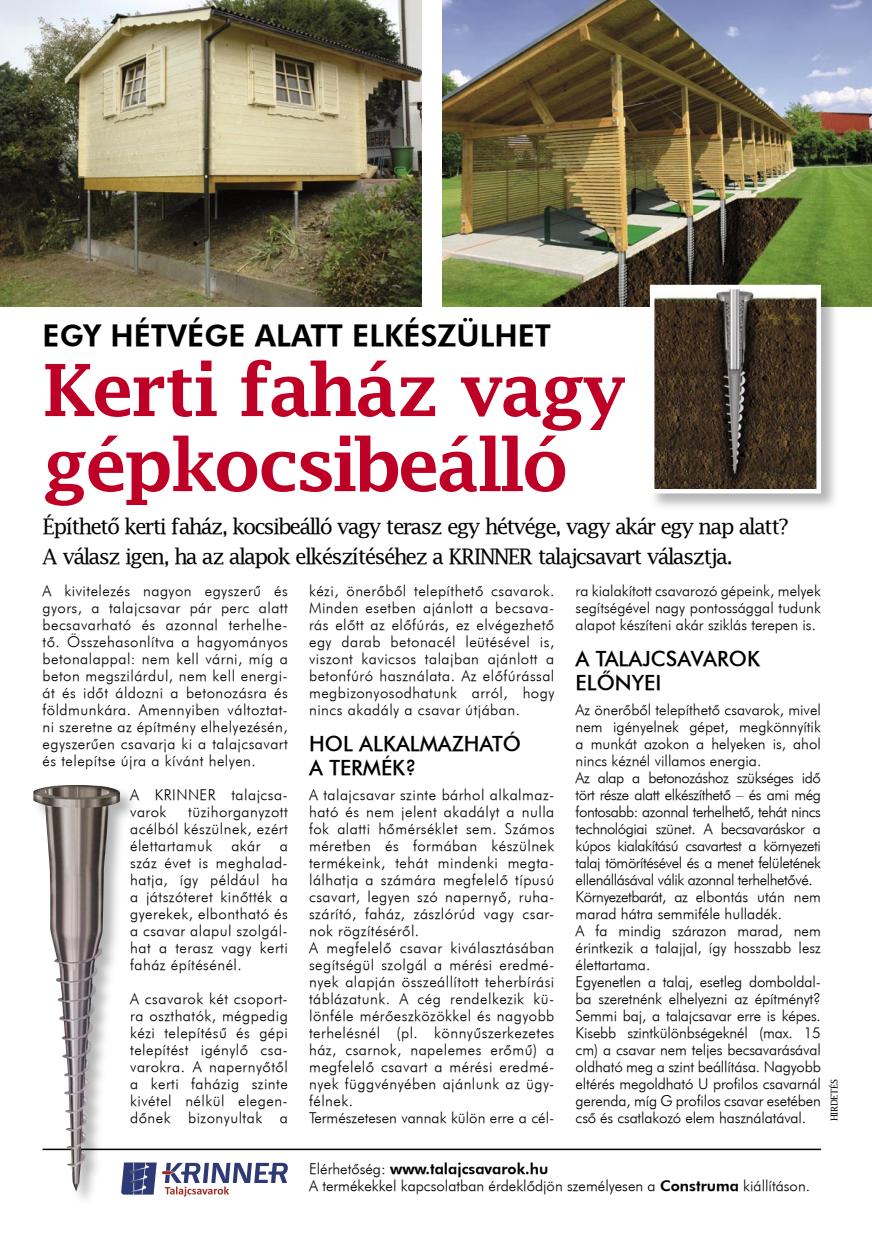
<style>
.page{position:relative;width:872px;height:1255px;background:#fff}
.page>*{position:absolute;margin:0;border:0;box-sizing:border-box;transform-origin:0 0}
.cim{font:700 72px/75px "Lucida Fax Dm PFL";color:#be0027}
.felcim{font:30px "Futura Hv PFL";color:#000}
.bevezeto{font:21px/30px "Lucida Fax PFL";letter-spacing:-.02em;color:#000}
.alcim{font:21px/24px "Futura Md PFL";color:#000}
.t1{font:15px/17px "Futura Lt PFL";color:#000;text-align:justify}
.t2{font:15px "Futura Hv PFL";color:#000}
.t3{font:15px/17px "Futura Lt PFL";letter-spacing:.03em;color:#000}
.szerzo{font:9px "Lucida Fax PFL";color:#000}
.s1{font-family:"Futura Lt PFL"}
.s2{font-family:"Futura Hv PFL"}
</style>
<div class="page">
<hr style="left:43px;top:1148px;width:778px;height:2px;background:#000">
<img style="left:442px;top:0;width:430px;height:306px">
<div style="left:647px;top:282px;width:193px;height:232px;background:#000;opacity:.3"></div>
<svg style="left:647px;top:282px;width:176px;height:213px;background:#5e5448"></svg>
<div style="left:31px;top:781px;width:109px;height:427px;background:#fff"></div>
<img style="left:33px;top:785px;width:87px;height:406px">
<img style="left:0;top:0;width:421px;height:306px">
<svg style="left:121px;top:1162px;width:167px;height:34px"></svg>
<p class="felcim" style="left:43px;top:315px;width:510px">EGY HÉTVÉGE ALATT ELKÉSZÜLHET</p>
<p class="cim" style="left:43px;top:352px;width:582px">Kerti faház vagy gépkocsibeálló</p>
<p class="bevezeto" style="left:43px;top:511px;width:746px">Építhető kerti faház, kocsibeálló vagy terasz egy hétvége, vagy akár egy nap alatt?<br>A válasz igen, ha az alapok elkészítéséhez a KRINNER talajcsavart választja.</p>
<p class="t1" style="left:43px;top:581px;width:247px">A kivitelezés nagyon egyszerű és gyors, a talajcsavar pár perc alatt becsavarható és azonnal terhelhe&shy;tő. Összehasonlítva a hagyományos betonalappal: nem kell várni, míg a beton megszilárdul, nem kell energi&shy;át és időt áldozni a betonozásra és földmunkára. Amennyiben változtat&shy;ni szeretne az építmény elhelyezésén, egyszerűen csavarja ki a talajcsavart és telepítse újra a kívánt helyen.</p>
<p class="t3" style="left:130px;top:785px;width:159px">A KRINNER talajcsa&shy;varok</p>
<p class="t1" style="left:130px;top:802px;width:159px;text-indent:58px">tüzihorganyzott acélból készülnek, ezért élettartamuk</p>
<p class="t1" style="left:231px;top:836px;width:31px">akár</p>
<p class="t1" style="left:130px;top:836px;width:159px;text-indent:149px">a száz évet is meghalad&shy;hatja, így például ha a játszóteret kinőtték a gyerekek, elbontható és a csavar alapul szolgál&shy;hat a terasz vagy kerti faház építésénél.</p>
<p class="t1" style="left:130px;top:990px;width:159px">A csavarok két csoport&shy;ra oszthatók, mégpedig kézi telepítésű és gépi telepítést igénylő csa&shy;varokra. A napernyőtől a kerti faházig szinte kivétel nélkül elegen&shy;dőnek bizonyultak a</p>
<p class="t1" style="left:309px;top:581px;width:247px">kézi, önerőből telepíthető csavarok.<br>Minden esetben ajánlott a becsava&shy;rás előtt az előfúrás, ez elvégezhető egy darab betonacél leütésével is, viszont kavicsos talajban ajánlott a betonfúró használata. Az előfúrással megbizonyosodhatunk arról, hogy nincs akadály a csavar útjában.</p>
<p class="alcim" style="left:309px;top:731px;width:213px">HOL ALKALMAZHATÓ<br>A TERMÉK?</p>
<p class="t1" style="left:309px;top:785px;width:247px">A talajcsavar szinte bárhol alkalmaz&shy;ható és nem jelent akadályt a nulla fok alatti hőmérséklet sem. Számos méretben és formában készülnek termékeink, tehát mindenki megta&shy;lálhatja a számára megfelelő típusú csavart, legyen szó napernyő, ruha&shy;szárító, faház, zászlórúd vagy csar&shy;nok rögzítéséről.</p>
<p class="t1" style="left:309px;top:939px;width:247px">A megfelelő csavar kiválasztásában segítségül szolgál a mérési eredmé&shy;nyek alapján összeállított teherbírási táblázatunk. A cég rendelkezik kü&shy;lönféle mérőeszközökkel és nagyobb terhelésnél (pl. könnyűszerkezetes ház, csarnok, napelemes erőmű) a megfelelő csavart a mérési eredmé&shy;nyek függvényében ajánlunk az ügy&shy;félnek.</p>
<p class="t1" style="left:309px;top:1109px;width:247px">Természetesen vannak külön erre a cél-</p>
<p class="t1" style="left:575px;top:581px;width:247px">ra kialakított csavarozó gépeink, melyek segítségével nagy pontossággal tudunk alapot készíteni akár sziklás terepen is.</p>
<p class="alcim" style="left:575px;top:646px;width:186px">A TALAJCSAVAROK<br>ELŐNYEI</p>
<p class="t1" style="left:575px;top:700px;width:247px">Az önerőből telepíthető csavarok, mivel nem igényelnek gépet, megkönnyítik a munkát azokon a helyeken is, ahol nincs kéznél villamos energia.</p>
<p class="t1" style="left:575px;top:768px;width:247px">Az alap a betonozáshoz szükséges idő tört része alatt elkészíthető – és ami még fontosabb: azonnal terhelhető, tehát nincs technológiai szünet. A becsavaráskor a kúpos kialakítású csavartest a környezeti talaj tömörítésével és a menet felületének ellenállásával válik azonnal terhelhetővé.</p>
<p class="t1" style="left:575px;top:887px;width:247px">Környezetbarát, az elbontás után nem marad hátra semmiféle hulladék.</p>
<p class="t1" style="left:575px;top:922px;width:247px">A fa mindig szárazon marad, nem érintkezik a talajjal, így hosszabb lesz élettartama.</p>
<p class="t1" style="left:575px;top:973px;width:247px">Egyenetlen a talaj, esetleg domboldal&shy;ba szeretnénk elhelyezni az építményt?<br>Semmi baj, a talajcsavar erre is képes.<br>Kisebb szintkülönbségeknél (max. 15 cm) a csavar nem teljes becsavarásával oldható meg a szint beállítása. Nagyobb eltérés megoldható U profilos csavarnál gerenda, míg G profilos csavar esetében cső és csatlakozó elem használatával.</p>
<p class="szerzo" style="left:828px;top:1121px;width:43px;rotate:-90deg">HIRDETÉS</p>
<p class="t2" style="left:309px;top:1158px;width:241px"><span class="s1">Elérhetőség:</span> www.talajcsavarok.hu</p>
<p class="t1" style="left:309px;top:1177px;width:502px">A termékekkel kapcsolatban érdeklődjön személyesen a <span class="s2">Construma</span> kiállításon.</p>
</div>
